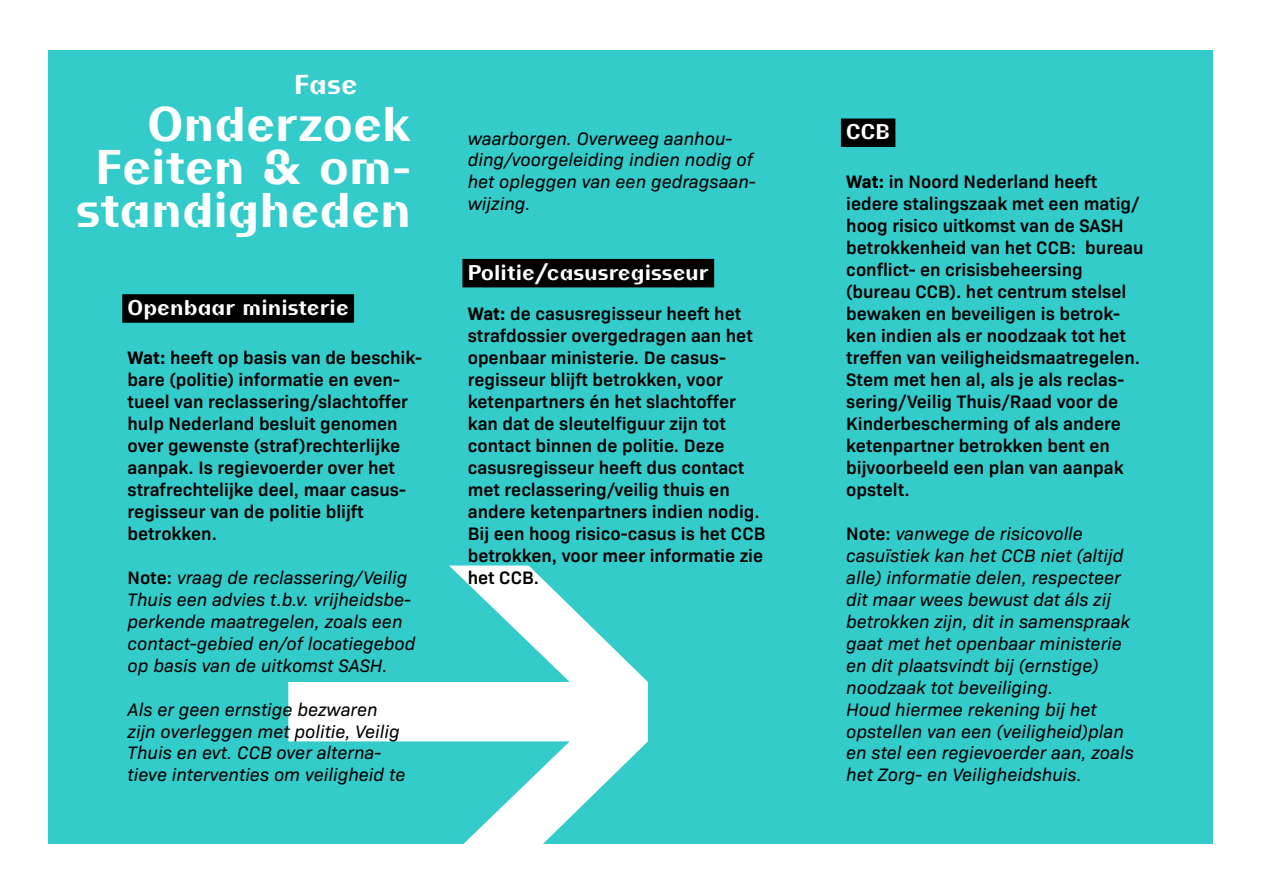
<style>
.page{position:relative;width:1263px;height:893px;background:#fff}
.page>*{position:absolute;margin:0;border:0;box-sizing:border-box;transform-origin:0 0}
.t1{font:700 48px/42.6px "BC Liguria RB Test C";letter-spacing:-.005em;color:#fff;text-align:right}
.t2{font:700 27px "BC Liguria RB Test C";color:#fff}
.t3{font:700 21px "BC Liguria RB Test C";letter-spacing:.005em;color:#fff}
.t4{font:600 18.3px/21.9px "Bio Sans";color:#000}
.t5{font:italic 18.3px/21.9px "Bio Sans";color:#000}
.s1{font-weight:700}
.s2{font-weight:600;font-style:normal}
</style>
<div class="page">
<div style="left:49px;top:50px;width:1164px;height:793px;background:#34cbcb"></div>
<svg style="left:288px;top:566px;width:360px;height:278px"></svg>
<div style="left:122px;top:294px;width:232px;height:29px;background:#000"></div>
<div style="left:462px;top:259px;width:252px;height:28px;background:#000"></div>
<div style="left:841px;top:119px;width:54px;height:28px;background:#000"></div>
<h2 class="t2" style="left:294px;top:67px;width:65px">Fase</h2>
<h1 class="t1" style="left:76px;top:102px;width:337px">Onderzoek<br>Feiten &amp; om&shy;standigheden</h1>
<p class="t3" style="left:128px;top:294px;width:223px">Openbaar ministerie</p>
<p class="t4" style="left:128px;top:345px;width:296px"><span class="s1">Wat:</span> heeft op basis van de beschik&shy;bare (politie) informatie en even&shy;tueel van reclassering/slachtoffer hulp Nederland besluit genomen over gewenste (straf)rechterlijke aanpak. Is regievoerder over het strafrechtelijke deel, maar casus&shy;regisseur van de politie blijft betrokken.</p>
<p class="t5" style="left:128px;top:565px;width:289px"><span class="s2">Note:</span> vraag de reclassering/Veilig Thuis een advies t.b.v. vrijheidsbe&shy;perkende maatregelen, zoals een contact-gebied en/of locatiegebod op basis van de uitkomst SASH.</p>
<p class="t5" style="left:128px;top:697px;width:279px">Als er geen ernstige bezwaren zijn overleggen met politie, Veilig Thuis en evt. CCB over alterna&shy;tieve interventies om veiligheid te</p>
<p class="t5" style="left:468px;top:126px;width:289px">waarborgen. Overweeg aanhou&shy;ding/voorgeleiding indien nodig of het opleggen van een gedragsaan&shy;wijzing.</p>
<p class="t3" style="left:468px;top:259px;width:243px">Politie/casusregisseur</p>
<p class="t4" style="left:468px;top:301px;width:299px"><span class="s1">Wat:</span> de casusregisseur heeft het strafdossier overgedragen aan het openbaar ministerie. De casus&shy;regisseur blijft betrokken, voor ketenpartners én het slachtoffer kan dat de sleutelfiguur zijn tot contact binnen de politie. Deze casusregisseur heeft dus contact met reclassering/veilig thuis en andere ketenpartners indien nodig.<br>Bij een hoog risico-casus is het CCB betrokken, voor meer informatie zie het CCB.</p>
<p class="t3" style="left:846px;top:119px;width:45px">CCB</p>
<p class="t4" style="left:846px;top:170px;width:299px"><span class="s1">Wat:</span> in Noord Nederland heeft iedere stalingszaak met een matig/ hoog risico uitkomst van de SASH betrokkenheid van het CCB: bureau conflict- en crisisbeheersing (bureau CCB). het centrum stelsel bewaken en beveiligen is betrok&shy;ken indien als er noodzaak tot het treffen van veiligheidsmaatregelen.<br>Stem met hen al, als je als reclas&shy;sering/Veilig Thuis/Raad voor de<br>Kinderbescherming of als andere ketenpartner betrokken bent en bijvoorbeeld een plan van aanpak opstelt.</p>
<p class="t5" style="left:846px;top:521px;width:289px"><span class="s2">Note:</span> vanwege de risicovolle casuïstiek kan het CCB niet (altijd alle) informatie delen, respecteer dit maar wees bewust dat áls zij betrokken zijn, dit in samenspraak gaat met het openbaar ministerie en dit plaatsvindt bij (ernstige) noodzaak tot beveiliging.<br>Houd hiermee rekening bij het opstellen van een (veiligheid)plan en stel een regievoerder aan, zoals het Zorg- en Veiligheidshuis.</p>
</div>
